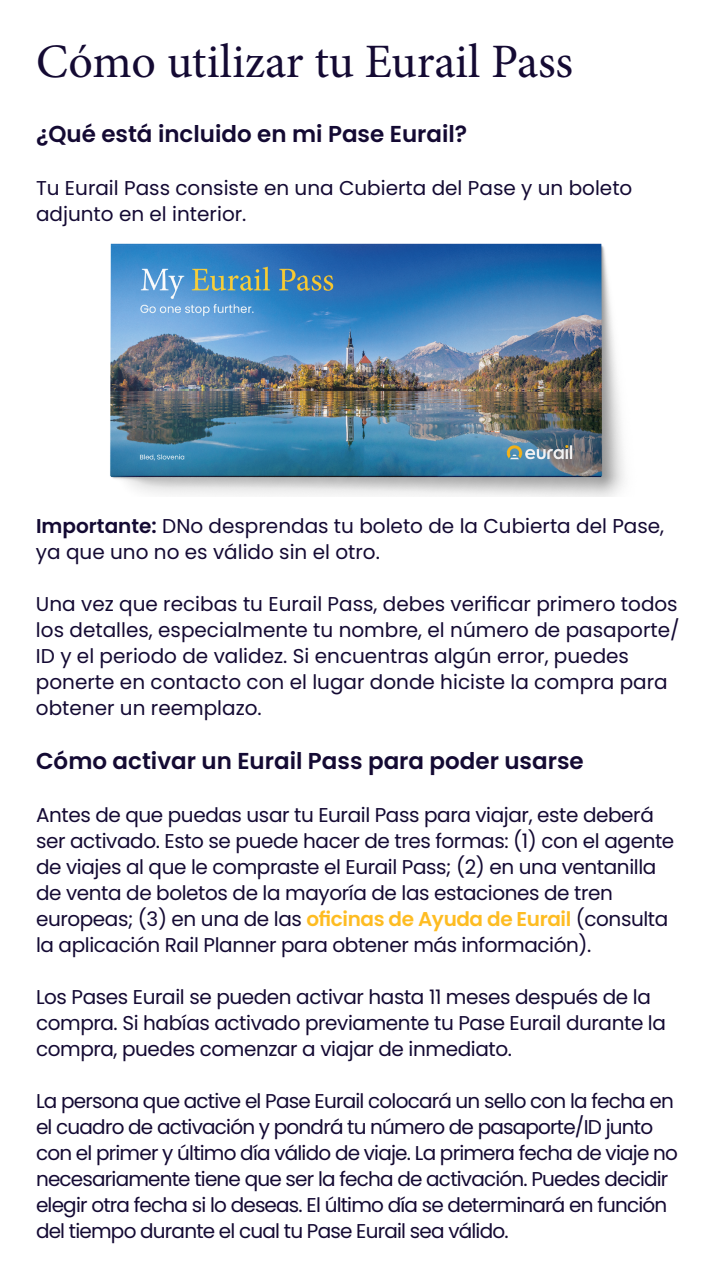
<style>
.page{position:relative;width:720px;height:1280px;background:#fff}
.page>*{position:absolute;margin:0;border:0;box-sizing:border-box;transform-origin:0 0}
.t1{font:48px "Minion Pro";letter-spacing:-.005em;color:#140a33}
.t2{font:600 23px "Poppins";color:#140a33}
.t3{font:20px/26px "Poppins";letter-spacing:-.02em;color:#140a33}
.t4{font:20px/26px "Poppins";color:#140a33}
.t5{font:20px/26px "Poppins";letter-spacing:-.04em;color:#140a33}
.s1{font-weight:600}
.s2{font-weight:600;color:#febc22}
</style>
<div class="page">
<img style="left:110px;top:243px;width:514px;height:254px">
<h1 class="t1" style="left:36px;top:29px;width:539px">Cómo utilizar tu Eurail Pass</h1>
<p class="t2" style="left:36px;top:120px;width:433px">¿Qué está incluido en mi Pase Eurail?</p>
<p class="t4" style="left:36px;top:175px;width:598px">Tu Eurail Pass consiste en una Cubierta del Pase y un boleto adjunto en el interior.</p>
<p class="t4" style="left:36px;top:513px;width:630px"><span class="s1">Importante:</span> DNo desprendas tu boleto de la Cubierta del Pase, ya que uno no es válido sin el otro.</p>
<p class="t4" style="left:36px;top:591px;width:645px">Una vez que recibas tu Eurail Pass, debes verificar primero todos los detalles, especialmente tu nombre, el número de pasaporte/ ID y el periodo de validez. Si encuentras algún error, puedes ponerte en contacto con el lugar donde hiciste la compra para obtener un reemplazo.</p>
<p class="t2" style="left:36px;top:747px;width:549px">Cómo activar un Eurail Pass para poder usarse</p>
<p class="t3" style="left:36px;top:802px;width:640px">Antes de que puedas usar tu Eurail Pass para viajar, este deberá ser activado. Esto se puede hacer de tres formas: (1) con el agente de viajes al que le compraste el Eurail Pass; (2) en una ventanilla de venta de boletos de la mayoría de las estaciones de tren europeas; (3) en una de las <span class="s2">oficinas de Ayuda de Eurail</span> (consulta la aplicación Rail Planner para obtener más información).</p>
<p class="t3" style="left:36px;top:984px;width:632px">Los Pases Eurail se pueden activar hasta 11 meses después de la compra. Si habías activado previamente tu Pase Eurail durante la compra, puedes comenzar a viajar de inmediato.</p>
<p class="t5" style="left:36px;top:1088px;width:643px">La persona que active el Pase Eurail colocará un sello con la fecha en el cuadro de activación y pondrá tu número de pasaporte/ID junto con el primer y último día válido de viaje. La primera fecha de viaje no necesariamente tiene que ser la fecha de activación. Puedes decidir elegir otra fecha si lo deseas. El último día se determinará en función del tiempo durante el cual tu Pase Eurail sea válido.</p>
</div>
